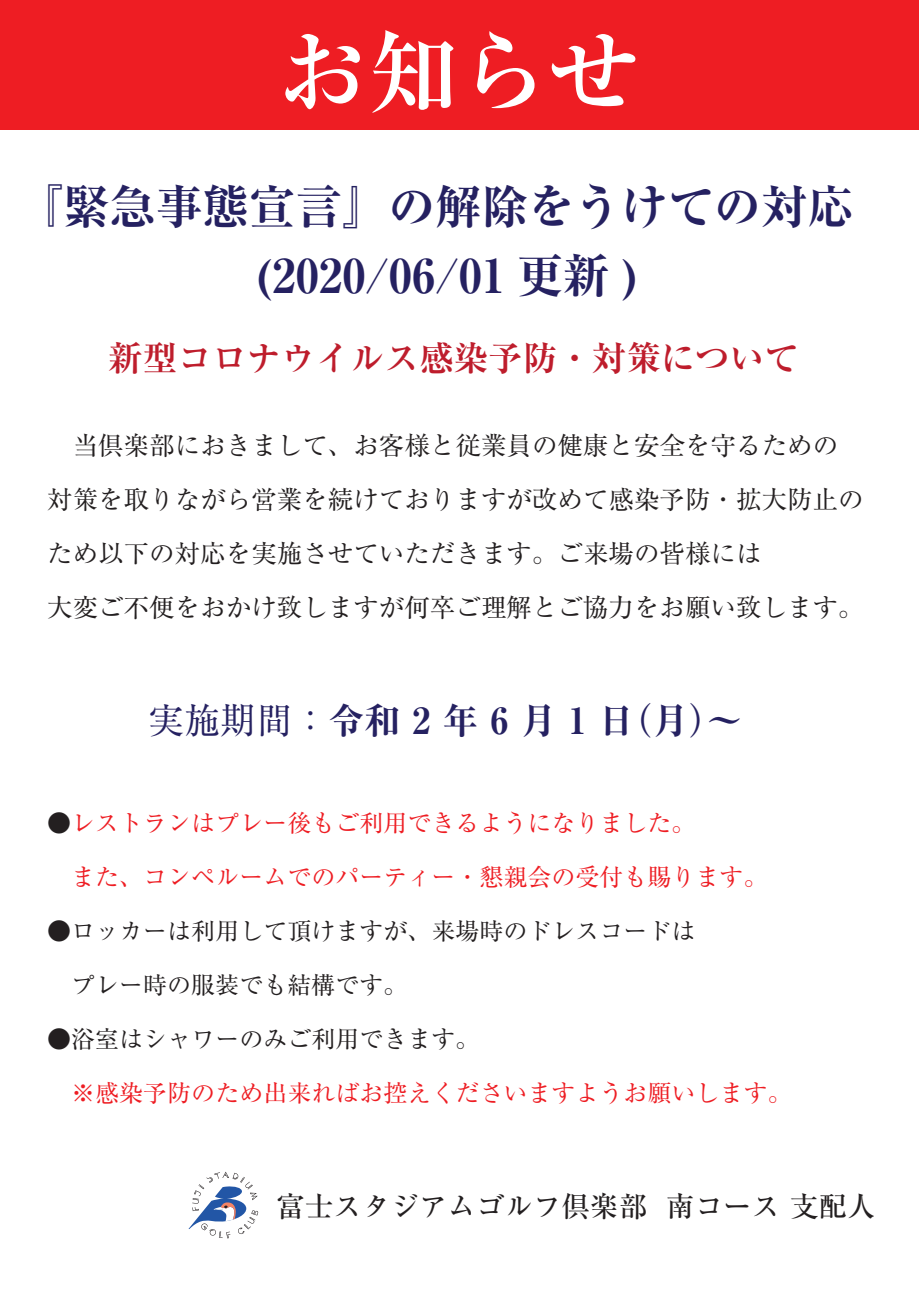
<style>
.page{position:relative;width:919px;height:1289px;background:#fff}
.page>*{position:absolute;margin:0;border:0;box-sizing:border-box;transform-origin:0 0}
.t1{font:700 90px "Ryumin Pro";color:#fff}
.t2{font:700 expanded 46.5px/69px "Ryumin Pro";color:#252161;text-align:center}
.t3{font:700 expanded 36px "Ryumin Pro";color:#252161}
.t4{font:700 34.5px "Ryumin Pro";color:#be1d2c}
.t5{font:500 28.5px "Ryumin Pro";color:#231f20}
.t6{font:25.5px/54px "Ryumin Pro";color:#231f20}
.t7{font:24px "Ryumin Pro";color:#ee1d23}
.t8{font:24px "Ryumin Pro";color:#231f20}
.s1{font-weight:400;font-stretch:normal}
.s2{color:#231f20}
</style>
<div class="page">
<div style="left:0;top:0;width:918px;height:130px;background:#ee1d23"></div>
<svg style="left:188px;top:1171px;width:70px;height:67px"></svg>
<h1 class="t1" style="left:278px;top:1px;width:361px">お知らせ</h1>
<h2 class="t2" style="left:17px;top:169px;width:839px">『緊急事態宣言』の解除をうけての対応(2020/06/01 更新 )</h2>
<h3 class="t4" style="left:109px;top:330px;width:692px">新型コロナウイルス感染予防・対策について</h3>
<p class="t6" style="left:47px;top:417px;width:817px">　当倶楽部におきまして、お客様と従業員の健康と安全を守るための対策を取りながら営業を続けておりますが改めて感染予防・拡大防止のため以下の対応を実施させていただきます。ご来場の皆様には<br>大変ご不便をおかけ致しますが何卒ご理解とご協力をお願い致します。</p>
<h3 class="t3" style="left:76px;top:692px;width:667px"><span class="s1">　　実施期間：</span>令和 2 年 6 月 1 日（月）～</h3>
<p class="t7" style="left:47px;top:804px;width:650px"><span class="s2">●</span>レストランはプレー後もご利用できるようになりました。</p>
<p class="t7" style="left:47px;top:858px;width:722px">　また、コンペルームでのパーティー・懇親会の受付も賜ります。</p>
<p class="t8" style="left:47px;top:912px;width:650px">●ロッカーは利用して頂けますが、来場時のドレスコードは</p>
<p class="t8" style="left:47px;top:966px;width:362px">　プレー時の服装でも結構です。</p>
<p class="t8" style="left:47px;top:1020px;width:434px">●浴室はシャワーのみご利用できます。</p>
<p class="t7" style="left:71px;top:1074px;width:722px">※感染予防のため出来ればお控えくださいますようお願いします。</p>
<p class="t5" style="left:276px;top:1183px;width:600px">富士スタジアムゴルフ倶楽部 南コース 支配人</p>
</div>
